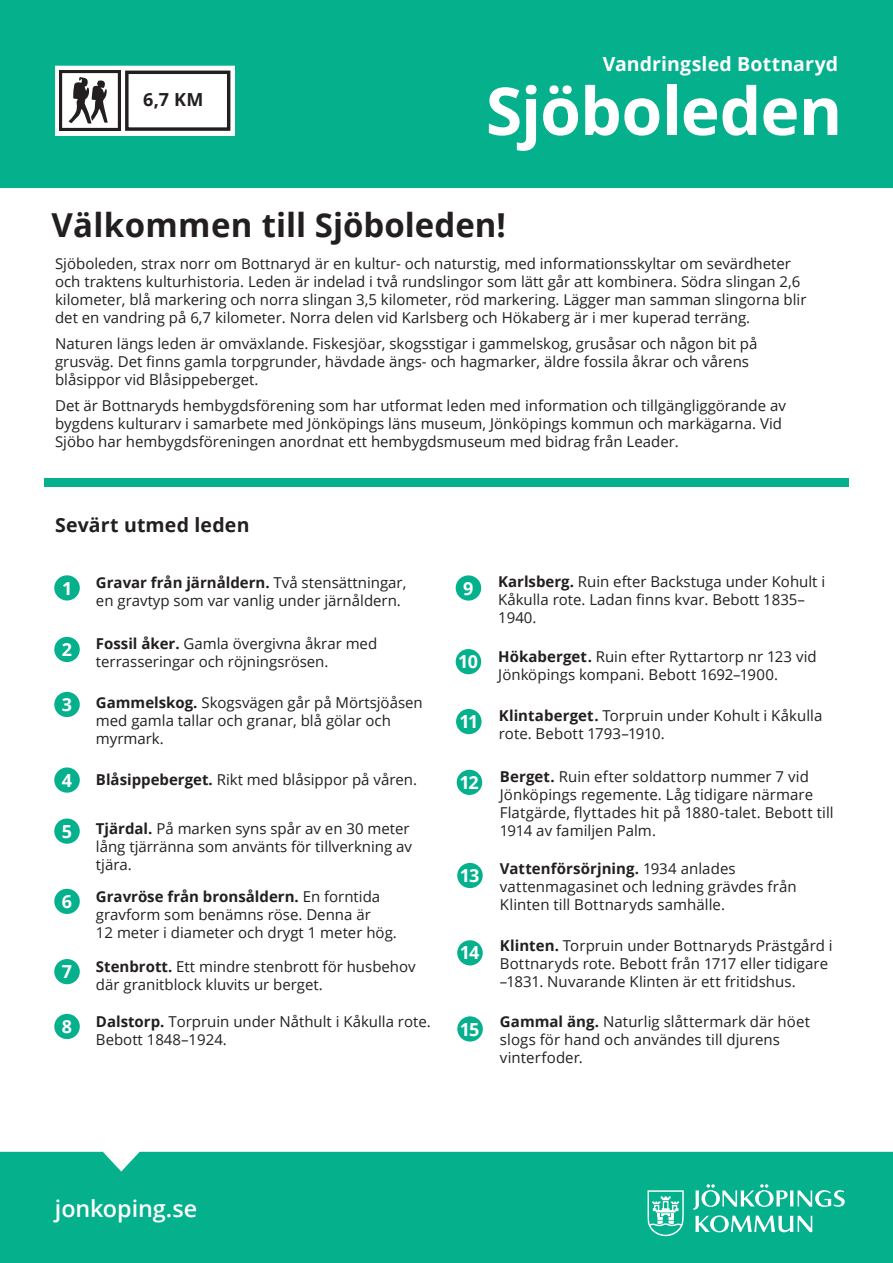
<style>
.page{position:relative;width:893px;height:1263px;background:#fff}
.page>*{position:absolute;margin:0;border:0;box-sizing:border-box;transform-origin:0 0}
.t1{font:700 66px "Open Sans";letter-spacing:-.015em;color:#fff}
.Underrubrik_1{font:700 33px "Open Sans";color:#231f20}
.t2{font:600 23.4px "Open Sans";letter-spacing:-.005em;color:#fff}
.Huvudrubrik_2{font:700 19.5px "Open Sans";letter-spacing:.005em;color:#fff}
.Underrubrik_2{font:700 19.5px "Open Sans";letter-spacing:.005em;color:#231f20}
.t3{font:700 18px "Open Sans";letter-spacing:-.005em;color:#fff}
.Underrubrik_2-2{font:700 18px "Open Sans";color:#231f20}
.t4{font:15px/18px "Open Sans";color:#231f20}
.s1{font-weight:700}
</style>
<div class="page">
<div style="left:0;top:0;width:893px;height:187px;background:#05b08d"></div>
<div style="left:55px;top:66px;width:180px;height:70px;background:#fff;border:7px solid #fff"></div>
<div style="left:125px;top:71px;width:105px;height:60px;border:3px solid #231f20"></div>
<div style="left:0;top:1152px;width:893px;height:111px;background:#05b08d"></div>
<img style="left:60px;top:70px;width:60px;height:61px">
<div style="left:44px;top:478px;width:804px;height:9px;background:#05b08d"></div>
<div style="left:54px;top:575px;width:26px;height:25px;background:#05b08d;border-radius:50%"></div>
<div style="left:54px;top:637px;width:26px;height:25px;background:#05b08d;border-radius:50%"></div>
<div style="left:54px;top:692px;width:26px;height:25px;background:#05b08d;border-radius:50%"></div>
<div style="left:54px;top:767px;width:26px;height:26px;background:#05b08d;border-radius:50%"></div>
<div style="left:54px;top:818px;width:26px;height:26px;background:#05b08d;border-radius:50%"></div>
<div style="left:54px;top:889px;width:26px;height:25px;background:#05b08d;border-radius:50%"></div>
<div style="left:54px;top:959px;width:26px;height:25px;background:#05b08d;border-radius:50%"></div>
<div style="left:54px;top:1014px;width:26px;height:25px;background:#05b08d;border-radius:50%"></div>
<div style="left:456px;top:575px;width:25px;height:26px;background:#05b08d;border-radius:50%"></div>
<div style="left:456px;top:649px;width:25px;height:25px;background:#05b08d;border-radius:50%"></div>
<div style="left:456px;top:709px;width:26px;height:25px;background:#05b08d;border-radius:50%"></div>
<div style="left:457px;top:770px;width:25px;height:25px;background:#05b08d;border-radius:50%"></div>
<div style="left:457px;top:863px;width:26px;height:25px;background:#05b08d;border-radius:50%"></div>
<div style="left:457px;top:940px;width:26px;height:25px;background:#05b08d;border-radius:50%"></div>
<div style="left:457px;top:1016px;width:26px;height:25px;background:#05b08d;border-radius:50%"></div>
<svg style="left:693px;top:1184px;width:152px;height:48px"></svg>
<svg style="left:647px;top:1190px;width:37px;height:46px"></svg>
<p class="Underrubrik_2-2" style="left:143px;top:87px;width:62px">6,7 KM</p>
<p class="Huvudrubrik_2" style="left:603px;top:50px;width:237px">Vandringsled Bottnaryd</p>
<p class="t1" style="left:486px;top:64px;width:358px">Sjöboleden</p>
<p class="Underrubrik_1" style="left:52px;top:202px;width:456px">Välkommen till Sjöboleden!</p>
<p class="t4" style="left:55px;top:254px;width:753px">Sjöboleden, strax norr om Bottnaryd är en kultur- och naturstig, med informationsskyltar om sevärdheter och traktens kulturhistoria. Leden är indelad i två rundslingor som lätt går att kombinera. Södra slingan 2,6 kilometer, blå markering och norra slingan 3,5 kilometer, röd markering. Lägger man samman slingorna blir det en vandring på 6,7 kilometer. Norra delen vid Karlsberg och Hökaberg är i mer kuperad terräng.</p>
<p class="t4" style="left:55px;top:334px;width:704px">Naturen längs leden är omväxlande. Fiskesjöar, skogsstigar i gammelskog, grusåsar och någon bit på grusväg. Det finns gamla torpgrunder, hävdade ängs- och hagmarker, äldre fossila åkrar och vårens blåsippor vid Blåsippeberget.</p>
<p class="t4" style="left:55px;top:396px;width:732px">Det är Bottnaryds hembygdsförening som har utformat leden med information och tillgängliggörande av bygdens kulturarv i samarbete med Jönköpings läns museum, Jönköpings kommun och markägarna. Vid<br>Sjöbo har hembygdsföreningen anordnat ett hembygdsmuseum med bidrag från Leader.</p>
<p class="Underrubrik_2" style="left:55px;top:511px;width:196px">Sevärt utmed leden</p>
<p class="t3" style="left:63px;top:575px;width:10px">1</p>
<p class="t4" style="left:96px;top:573px;width:312px"><span class="s1">Gravar från järnåldern.</span> Två stensättningar, en gravtyp som var vanlig under järnåldern.</p>
<p class="t3" style="left:62px;top:637px;width:12px">2</p>
<p class="t4" style="left:96px;top:634px;width:283px"><span class="s1">Fossil åker.</span> Gamla övergivna åkrar med terrasseringar och röjningsrösen.</p>
<p class="t3" style="left:62px;top:692px;width:12px">3</p>
<p class="t4" style="left:96px;top:693px;width:328px"><span class="s1">Gammelskog.</span> Skogsvägen går på Mörtsjöåsen med gamla tallar och granar, blå gölar och myrmark.</p>
<p class="t3" style="left:62px;top:767px;width:12px">4</p>
<p class="t4" style="left:96px;top:770px;width:323px"><span class="s1">Blåsippeberget.</span> Rikt med blåsippor på våren.</p>
<p class="t3" style="left:62px;top:818px;width:12px">5</p>
<p class="t4" style="left:96px;top:819px;width:318px"><span class="s1">Tjärdal.</span> På marken syns spår av en 30 meter lång tjärränna som använts för tillverkning av tjära.</p>
<p class="t3" style="left:62px;top:889px;width:12px">6</p>
<p class="t4" style="left:96px;top:887px;width:302px"><span class="s1">Gravröse från bronsåldern.</span> En forntida gravform som benämns röse. Denna är<br>12 meter i diameter och drygt 1 meter hög.</p>
<p class="t3" style="left:62px;top:959px;width:12px">7</p>
<p class="t4" style="left:96px;top:957px;width:321px"><span class="s1">Stenbrott.</span> Ett mindre stenbrott för husbehov där granitblock kluvits ur berget.</p>
<p class="t3" style="left:62px;top:1014px;width:12px">8</p>
<p class="t4" style="left:96px;top:1012px;width:336px"><span class="s1">Dalstorp.</span> Torpruin under Nåthult i Kåkulla rote.<br>Bebott 1848–1924.</p>
<p class="t3" style="left:463px;top:575px;width:12px">9</p>
<p class="t4" style="left:498px;top:572px;width:329px"><span class="s1">Karlsberg.</span> Ruin efter Backstuga under Kohult i<br>Kåkulla rote. Ladan finns kvar. Bebott 1835–<br>1940.</p>
<p class="t3" style="left:459px;top:649px;width:21px">10</p>
<p class="t4" style="left:498px;top:647px;width:320px"><span class="s1">Hökaberget.</span> Ruin efter Ryttartorp nr 123 vid<br>Jönköpings kompani. Bebott 1692–1900.</p>
<p class="t3" style="left:460px;top:709px;width:19px">11</p>
<p class="t4" style="left:499px;top:706px;width:325px"><span class="s1">Klintaberget.</span> Torpruin under Kohult i Kåkulla rote. Bebott 1793–1910.</p>
<p class="t3" style="left:460px;top:770px;width:20px">12</p>
<p class="t4" style="left:500px;top:767px;width:335px"><span class="s1">Berget.</span> Ruin efter soldattorp nummer 7 vid Jönköpings regemente. Låg tidigare närmare Flatgärde, flyttades hit på 1880-talet. Bebott till 1914 av familjen Palm.</p>
<p class="t3" style="left:461px;top:863px;width:20px">13</p>
<p class="t4" style="left:500px;top:859px;width:298px"><span class="s1">Vattenförsörjning.</span> 1934 anlades vattenmagasinet och ledning grävdes från<br>Klinten till Bottnaryds samhälle.</p>
<p class="t3" style="left:461px;top:940px;width:20px">14</p>
<p class="t4" style="left:500px;top:936px;width:334px"><span class="s1">Klinten.</span> Torpruin under Bottnaryds Prästgård i<br>Bottnaryds rote. Bebott från 1717 eller tidigare –1831. Nuvarande Klinten är ett fritidshus.</p>
<p class="t3" style="left:461px;top:1016px;width:20px">15</p>
<p class="t4" style="left:500px;top:1012px;width:311px"><span class="s1">Gammal äng.</span> Naturlig slåttermark där höet slogs för hand och användes till djurens vinterfoder.</p>
<p class="t2" style="left:55px;top:1193px;width:144px">jonkoping.se</p>
</div>
